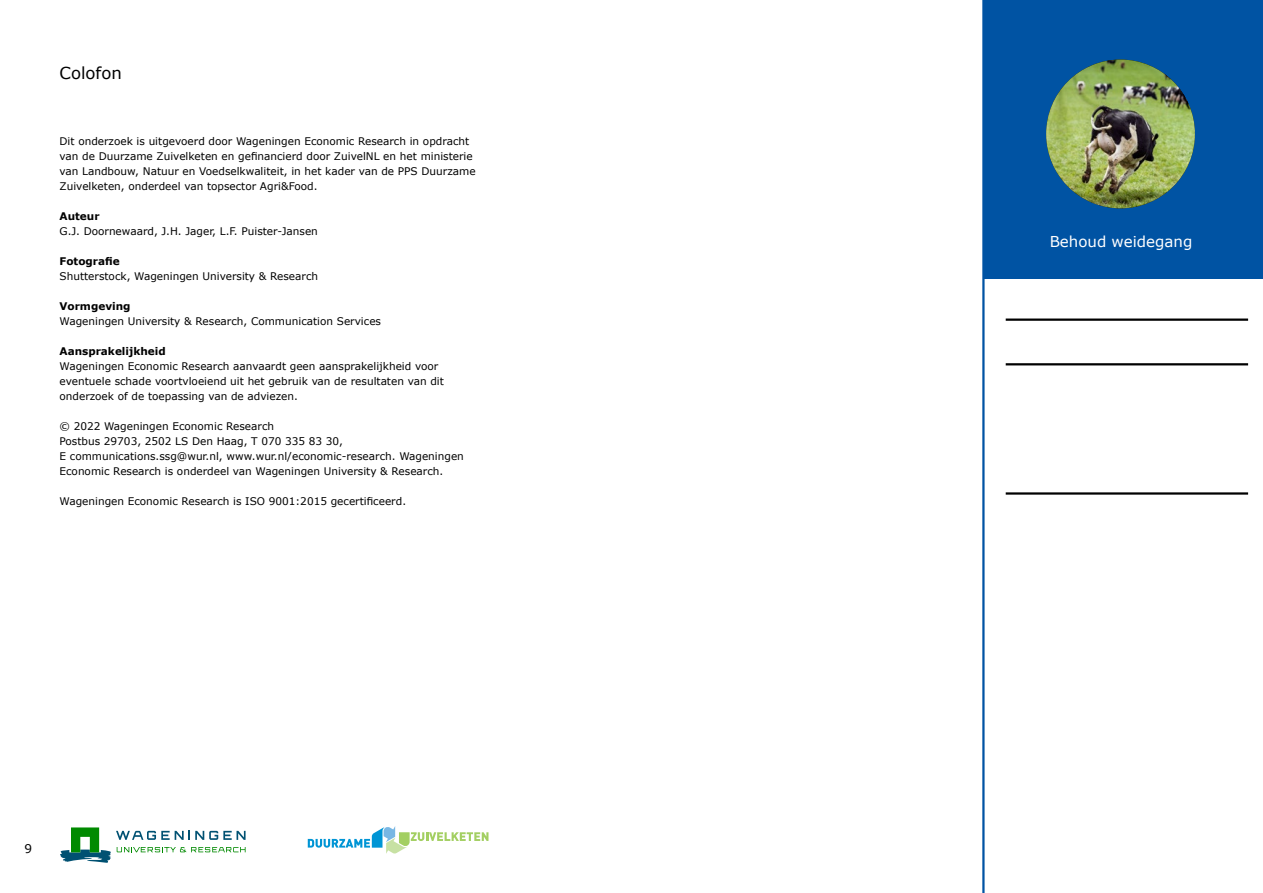
<style>
.page{position:relative;width:1263px;height:893px;background:#fff}
.page>*{position:absolute;margin:0;border:0;box-sizing:border-box;transform-origin:0 0}
.H2_Kop_tussenkop{font:16.5px "Verdana";color:#000}
.t1{font:15px "Verdana";color:#fff}
.t2{font:12px "Verdana";color:#000}
.Colofon_tekst_7_10{font:10.5px/15px "Verdana";color:#000}
.Colofon_bold_7_10{font:700 10.5px "Verdana";color:#000}
</style>
<div class="page">
<hr style="left:982px;top:0;width:2px;height:893px;background:#0053a3">
<hr style="left:1006px;top:363px;width:242px;height:2px;background:#000">
<hr style="left:1006px;top:318px;width:242px;height:3px;background:#000">
<hr style="left:1006px;top:492px;width:242px;height:3px;background:#000">
<div style="left:983px;top:0;width:280px;height:279px;background:#0053a3"></div>
<img style="left:1046px;top:60px;width:149px;height:148px;border-radius:74px">
<svg style="left:60px;top:827px;width:186px;height:36px"></svg>
<svg style="left:308px;top:826px;width:180px;height:28px"></svg>
<h2 class="H2_Kop_tussenkop" style="left:60px;top:62px;width:64px">Colofon</h2>
<p class="Colofon_tekst_7_10" style="left:60px;top:134px;width:418px">Dit onderzoek is uitgevoerd door Wageningen Economic Research in opdracht van de Duurzame Zuivelketen en gefinancierd door ZuivelNL en het ministerie van Landbouw, Natuur en Voedselkwaliteit, in het kader van de PPS Duurzame Zuivelketen, onderdeel van topsector Agri&amp;Food.</p>
<h3 class="Colofon_bold_7_10" style="left:60px;top:209px;width:42px">Auteur</h3>
<p class="Colofon_tekst_7_10" style="left:60px;top:224px;width:260px">G.J. Doornewaard, J.H. Jager, L.F. Puister-Jansen</p>
<h3 class="Colofon_bold_7_10" style="left:60px;top:254px;width:62px">Fotografie</h3>
<p class="Colofon_tekst_7_10" style="left:60px;top:269px;width:260px">Shutterstock, Wageningen University &amp; Research</p>
<h3 class="Colofon_bold_7_10" style="left:60px;top:299px;width:73px">Vormgeving</h3>
<p class="Colofon_tekst_7_10" style="left:60px;top:314px;width:323px">Wageningen University &amp; Research, Communication Services</p>
<h3 class="Colofon_bold_7_10" style="left:60px;top:344px;width:108px">Aansprakelijkheid</h3>
<p class="Colofon_tekst_7_10" style="left:60px;top:359px;width:386px">Wageningen Economic Research aanvaardt geen aansprakelijkheid voor eventuele schade voortvloeiend uit het gebruik van de resultaten van dit onderzoek of de toepassing van de adviezen.</p>
<p class="Colofon_tekst_7_10" style="left:60px;top:419px;width:216px">© 2022 Wageningen Economic Research</p>
<p class="Colofon_tekst_7_10" style="left:60px;top:434px;width:285px">Postbus 29703, 2502 LS Den Haag, T 070 335 83 30,</p>
<p class="Colofon_tekst_7_10" style="left:60px;top:449px;width:406px">E communications.ssg@wur.nl, www.wur.nl/economic-research. Wageningen<br>Economic Research is onderdeel van Wageningen University &amp; Research.</p>
<p class="Colofon_tekst_7_10" style="left:60px;top:494px;width:348px">Wageningen Economic Research is ISO 9001:2015 gecertificeerd.</p>
<p class="t2" style="left:24px;top:840px;width:9px">9</p>
<h2 class="t1" style="left:1050px;top:231px;width:144px">Behoud weidegang</h2>
</div>
